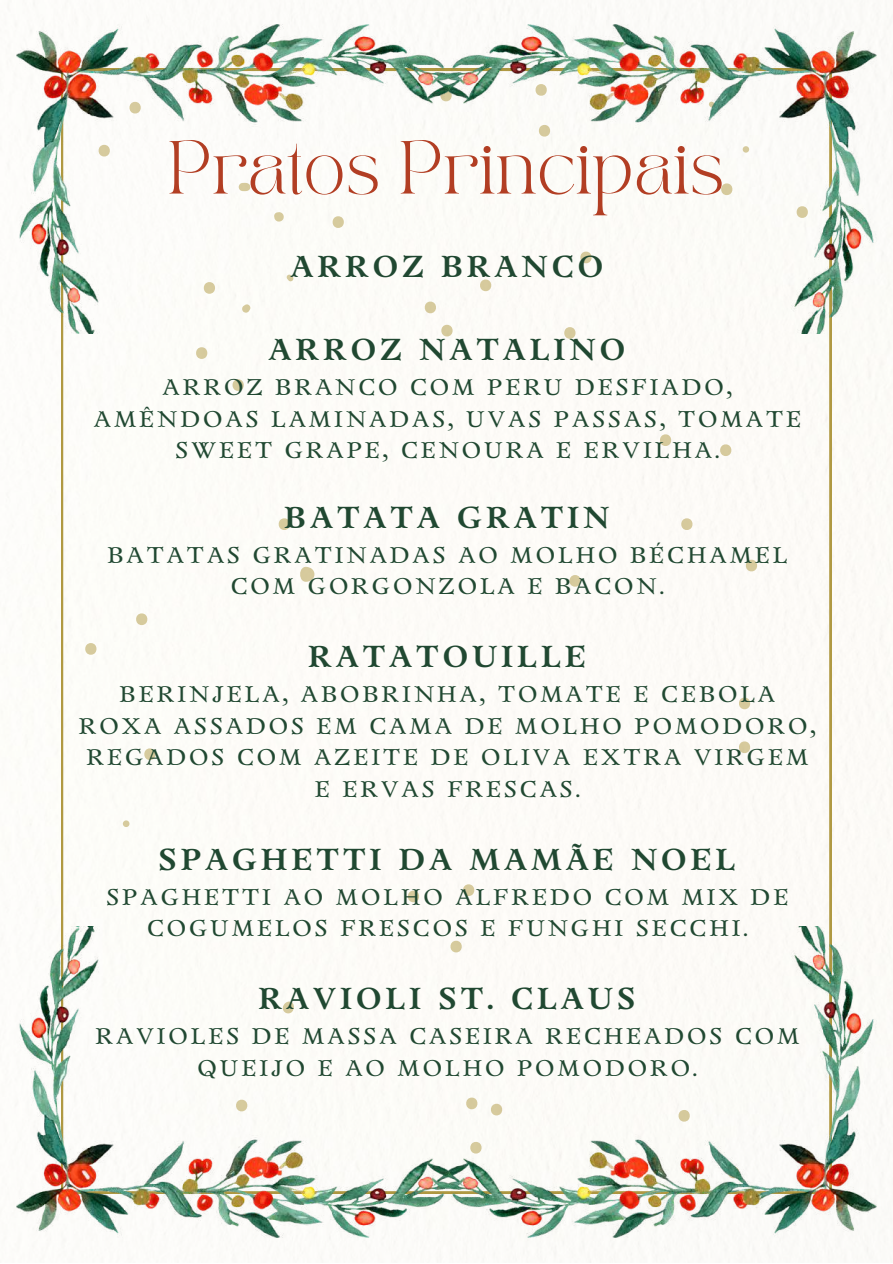
<style>
.page{position:relative;width:893px;height:1264px;background:#fff}
.page>*{position:absolute;margin:0;border:0;box-sizing:border-box;transform-origin:0 0}
.t1{font:52.5px "TAN PEARL Regular";color:#b23e23}
.t2{font:700 30px "Zenaida";letter-spacing:.13em;color:#204831}
.t3{font:22.5px/31.5px "Zenaida";letter-spacing:.13em;color:#204831;text-align:center}
</style>
<div class="page">
<svg style="left:61px;top:334px;width:770px;height:592px"></svg>
<svg style="left:85px;top:334px;width:724px;height:592px"></svg>
<img style="left:16px;top:24px;width:860px;height:310px">
<img style="left:16px;top:926px;width:860px;height:311px">
<h1 class="t1" style="left:168px;top:140px;width:558px">Pratos Principais</h1>
<h2 class="t2" style="left:290px;top:248px;width:314px">ARROZ BRANCO</h2>
<h2 class="t2" style="left:268px;top:331px;width:358px">ARROZ NATALINO</h2>
<p class="t3" style="left:94px;top:372px;width:708px">ARROZ BRANCO COM PERU DESFIADO,<br>AMÊNDOAS LAMINADAS, UVAS PASSAS, TOMATE<br>SWEET GRAPE, CENOURA E ERVILHA.</p>
<h2 class="t2" style="left:284px;top:498px;width:327px">BATATA GRATIN</h2>
<p class="t3" style="left:107px;top:539px;width:681px">BATATAS GRATINADAS AO MOLHO BÉCHAMEL<br>COM GORGONZOLA E BACON.</p>
<h2 class="t2" style="left:308px;top:638px;width:279px">RATATOUILLE</h2>
<p class="t3" style="left:79px;top:678px;width:738px">BERINJELA, ABOBRINHA, TOMATE E CEBOLA ROXA ASSADOS EM CAMA DE MOLHO POMODORO, REGADOS COM AZEITE DE OLIVA EXTRA VIRGEM E ERVAS FRESCAS.</p>
<h2 class="t2" style="left:158px;top:840px;width:578px">SPAGHETTI DA MAMÃE NOEL</h2>
<p class="t3" style="left:106px;top:881px;width:683px">SPAGHETTI AO MOLHO ALFREDO COM MIX DE<br>COGUMELOS FRESCOS E FUNGHI SECCHI.</p>
<h2 class="t2" style="left:258px;top:979px;width:378px">RAVIOLI ST. CLAUS</h2>
<p class="t3" style="left:95px;top:1020px;width:705px">RAVIOLES DE MASSA CASEIRA RECHEADOS COM<br>QUEIJO E AO MOLHO POMODORO.</p>
</div>
